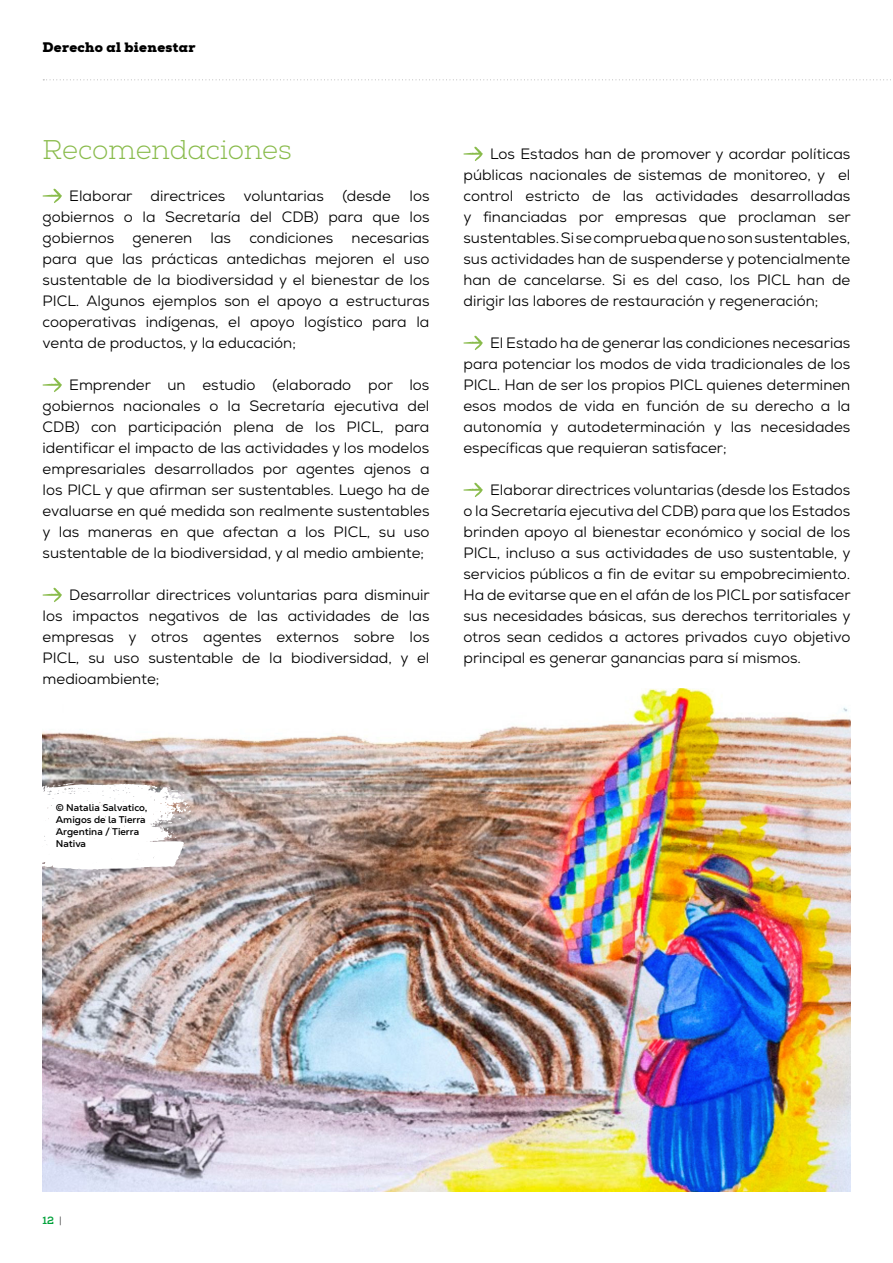
<style>
.page{position:relative;width:893px;height:1263px;background:#fff}
.page>*{position:absolute;margin:0;border:0;box-sizing:border-box;transform-origin:0 0}
.t1{font:300 27px "Nexa Slab";color:#89bb4b}
.t2{font:15px/21px "Nexa";color:#000;text-align:justify}
.t3{font:900 13.5px "Nexa Slab";letter-spacing:.025em;color:#000}
.t4{font:800 10.5px "Nexa Slab";color:#00a13a}
.t5{font:700 9.75px/12px "Nexa Text";color:#000}
.s1{font-weight:300;color:#000}
</style>
<div class="page">
<svg style="left:43px;top:79px;width:848px;height:1px"></svg>
<svg style="left:43px;top:189px;width:19px;height:14px"></svg>
<svg style="left:43px;top:378px;width:19px;height:14px"></svg>
<svg style="left:43px;top:588px;width:19px;height:14px"></svg>
<svg style="left:463px;top:147px;width:20px;height:14px"></svg>
<svg style="left:463px;top:336px;width:20px;height:14px"></svg>
<svg style="left:463px;top:483px;width:20px;height:14px"></svg>
<img style="left:43px;top:688px;width:807px;height:504px">
<svg style="left:43px;top:783px;width:153px;height:87px"></svg>
<p class="t3" style="left:43px;top:41px;width:154px">Derecho al bienestar</p>
<h1 class="t1" style="left:43px;top:140px;width:251px">Recomendaciones</h1>
<p class="t2" style="left:43px;top:187px;width:388px;text-indent:27px">Elaborar directrices voluntarias (desde los gobiernos o la Secretaría del CDB) para que los gobiernos generen las condiciones necesarias para que las prácticas antedichas mejoren el uso sustentable de la biodiversidad y el bienestar de los PICL. Algunos ejemplos son el apoyo a estructuras cooperativas indígenas, el apoyo logístico para la venta de productos, y la educación;</p>
<p class="t2" style="left:43px;top:376px;width:388px;text-indent:27px">Emprender un estudio (elaborado por los gobiernos nacionales o la Secretaría ejecutiva del CDB) con participación plena de los PICL, para identificar el impacto de las actividades y los modelos empresariales desarrollados por agentes ajenos a los PICL y que afirman ser sustentables. Luego ha de evaluarse en qué medida son realmente sustentables y las maneras en que afectan a los PICL, su uso sustentable de la biodiversidad, y al medio ambiente;</p>
<p class="t2" style="left:43px;top:586px;width:389px;text-indent:27px">Desarrollar directrices voluntarias para disminuir los impactos negativos de las actividades de las empresas y otros agentes externos sobre los PICL, su uso sustentable de la biodiversidad, y el medioambiente;</p>
<p class="t2" style="left:463px;top:145px;width:389px;text-indent:27px">Los Estados han de promover y acordar políticas públicas nacionales de sistemas de monitoreo, y el control estricto de las actividades desarrolladas y financiadas por empresas que proclaman ser sustentables. Si se comprueba que no son sustentables, sus actividades han de suspenderse y potencialmente han de cancelarse. Si es del caso, los PICL han de dirigir las labores de restauración y regeneración;</p>
<p class="t2" style="left:463px;top:334px;width:388px;text-indent:27px">El Estado ha de generar las condiciones necesarias para potenciar los modos de vida tradicionales de los PICL. Han de ser los propios PICL quienes determinen esos modos de vida en función de su derecho a la autonomía y autodeterminación y las necesidades específicas que requieran satisfacer;</p>
<p class="t2" style="left:463px;top:481px;width:389px;text-indent:27px">Elaborar directrices voluntarias (desde los Estados o la Secretaría ejecutiva del CDB) para que los Estados brinden apoyo al bienestar económico y social de los PICL, incluso a sus actividades de uso sustentable, y servicios públicos a fin de evitar su empobrecimiento.<br>Ha de evitarse que en el afán de los PICL por satisfacer sus necesidades básicas, sus derechos territoriales y otros sean cedidos a actores privados cuyo objetivo principal es generar ganancias para sí mismos.</p>
<p class="t5" style="left:56px;top:802px;width:93px">© Natalia Salvatico,<br>Amigos de la Tierra<br>Argentina / Tierra<br>Nativa</p>
<p class="t4" style="left:43px;top:1216px;width:21px">12 <span class="s1">|</span></p>
</div>
